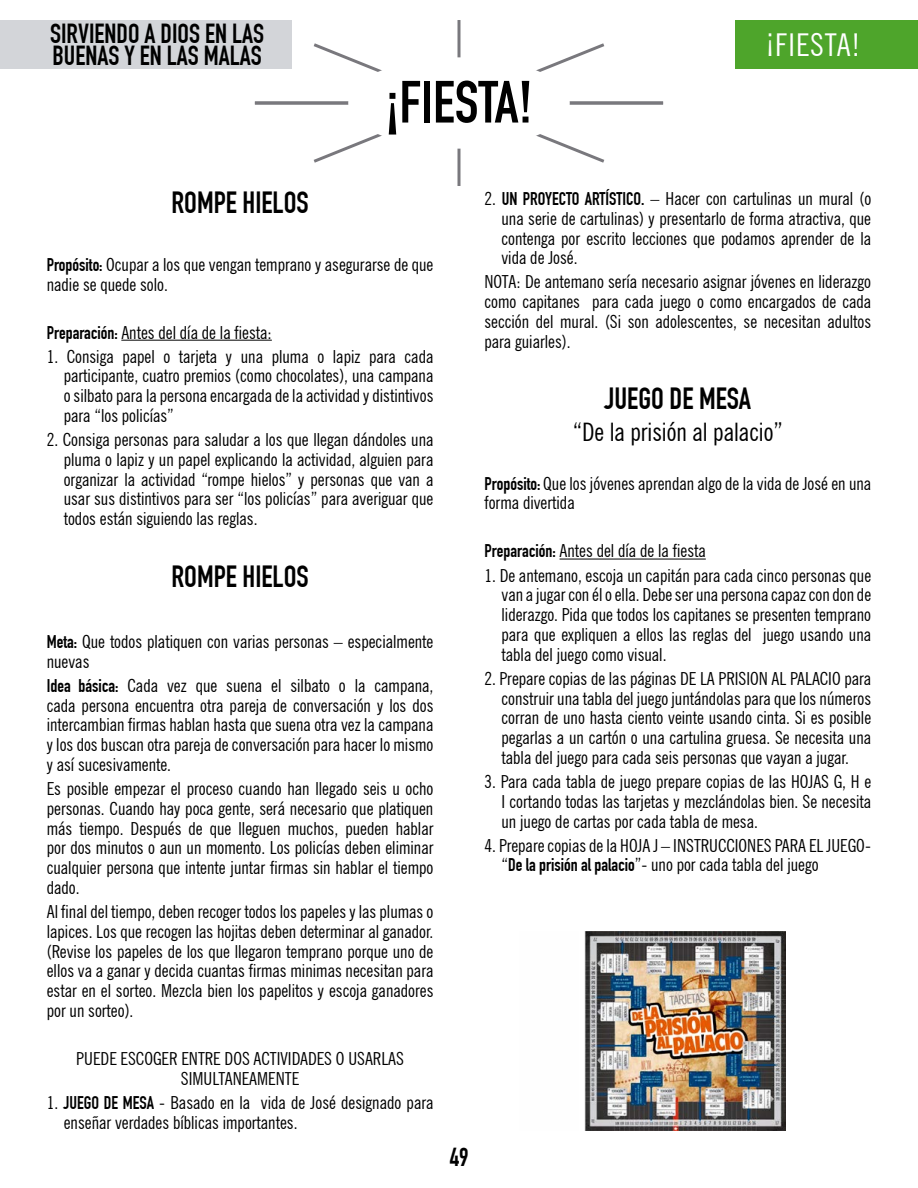
<style>
.page{position:relative;width:918px;height:1188px;background:#fff}
.page>*{position:absolute;margin:0;border:0;box-sizing:border-box;transform-origin:0 0}
.t1{font:700 58.5px "DIN Condensed";color:#000}
.t2{font:condensed 31.5px "News Gothic BT";letter-spacing:.03em;color:#fff}
.t3{font:700 30px "DIN Condensed";color:#000}
.t4{font:700 27px/22.5px "DIN Condensed";color:#000}
.t5{font:condensed 25.5px "News Gothic BT";color:#000}
.t6{font:700 25.5px "DIN Condensed";color:#000}
.t7{font:condensed 18px/19.8px "News Gothic BT";color:#000;text-align:justify}
.s1{font-family:"DIN Condensed";font-weight:700;font-stretch:normal}
</style>
<div class="page">
<div style="left:0;top:20px;width:291px;height:49px;background:#d3d5d9"></div>
<hr style="left:121px;top:340px;width:151px;height:1px;background:#000">
<hr style="left:560px;top:559px;width:146px;height:1px;background:#000">
<div style="left:735px;top:20px;width:183px;height:49px;background:#4ea52b"></div>
<hr style="left:255px;top:102px;width:408px;height:3px;background:#79787d">
<hr style="left:458px;top:20px;width:2px;height:166px;background:#79787d">
<svg style="left:310px;top:41px;width:298px;height:124px"></svg>
<div style="left:348px;top:57px;width:222px;height:92px;background:#fff;border-radius:50%"></div>
<img style="left:584px;top:931px;width:201px;height:200px">
<h3 class="t4" style="left:50px;top:22px;width:215px">SIRVIENDO A DIOS EN LAS<br>BUENAS Y EN LAS MALAS</h3>
<h1 class="t1" style="left:385px;top:68px;width:149px">¡FIESTA!</h1>
<h2 class="t2" style="left:766px;top:26px;width:95px">¡FIESTA!</h2>
<h3 class="t3" style="left:172px;top:185px;width:139px">ROMPE HIELOS</h3>
<p class="t7" style="left:47px;top:254px;width:388px"><span class="s1">Propósito:</span> Ocupar a los que vengan temprano y asegurarse de que nadie se quede solo.</p>
<p class="t7" style="left:47px;top:322px;width:227px"><span class="s1">Preparación:</span> Antes del día de la fiesta:</p>
<p class="t7" style="left:64px;top:346px;width:371px;text-indent:-17px">1. Consiga papel o tarjeta y una pluma o lapiz para cada participante, cuatro premios (como chocolates), una campana o silbato para la persona encargada de la actividad y distintivos para “los policías”</p>
<p class="t7" style="left:64px;top:430px;width:371px;text-indent:-17px">2. Consiga personas para saludar a los que llegan dándoles una pluma o lapiz y un papel explicando la actividad, alguien para organizar la actividad “rompe hielos” y personas que van a usar sus distintivos para ser “los policías” para averiguar que todos están siguiendo las reglas.</p>
<h3 class="t3" style="left:172px;top:559px;width:139px">ROMPE HIELOS</h3>
<p class="t7" style="left:47px;top:631px;width:388px"><span class="s1">Meta:</span> Que todos platiquen con varias personas – especialmente nuevas</p>
<p class="t7" style="left:47px;top:675px;width:388px"><span class="s1">Idea básica:</span> Cada vez que suena el silbato o la campana, cada persona encuentra otra pareja de conversación y los dos intercambian firmas hablan hasta que suena otra vez la campana y los dos buscan otra pareja de conversación para hacer lo mismo y así sucesivamente.</p>
<p class="t7" style="left:47px;top:779px;width:388px">Es posible empezar el proceso cuando han llegado seis u ocho personas. Cuando hay poca gente, será necesario que platiquen más tiempo. Después de que lleguen muchos, pueden hablar por dos minutos o aun un momento. Los policías deben eliminar cualquier persona que intente juntar firmas sin hablar el tiempo dado.</p>
<p class="t7" style="left:47px;top:902px;width:388px">Al final del tiempo, deben recoger todos los papeles y las plumas o lapices. Los que recogen las hojitas deben determinar al ganador. (Revise los papeles de los que llegaron temprano porque uno de ellos va a ganar y decida cuantas firmas minimas necesitan para estar en el sorteo. Mezcla bien los papelitos y escoja ganadores por un sorteo).</p>
<p class="t7" style="left:76px;top:1049px;width:329px;text-align:center">PUEDE ESCOGER ENTRE DOS ACTIVIDADES O USARLAS<br>SIMULTANEAMENTE</p>
<p class="t7" style="left:64px;top:1093px;width:371px;text-indent:-17px">1. <span class="s1">JUEGO DE MESA</span> - Basado en la vida de José designado para enseñar verdades bíblicas importantes.</p>
<h3 class="t6" style="left:450px;top:1142px;width:20px">49</h3>
<p class="t7" style="left:502px;top:189px;width:371px;text-indent:-17px">2. <span class="s1">UN PROYECTO ARTÍSTICO.</span> – Hacer con cartulinas un mural (o una serie de cartulinas) y presentarlo de forma atractiva, que contenga por escrito lecciones que podamos aprender de la vida de José.</p>
<p class="t7" style="left:484px;top:272px;width:388px">NOTA: De antemano sería necesario asignar jóvenes en liderazgo como capitanes para cada juego o como encargados de cada sección del mural. (Si son adolescentes, se necesitan adultos para guiarles).</p>
<h3 class="t3" style="left:605px;top:381px;width:148px">JUEGO DE MESA</h3>
<h3 class="t5" style="left:573px;top:417px;width:211px">“De la prisión al palacio”</h3>
<p class="t7" style="left:485px;top:473px;width:388px"><span class="s1">Propósito:</span> Que los jóvenes aprendan algo de la vida de José en una forma divertida</p>
<p class="t7" style="left:485px;top:541px;width:223px"><span class="s1">Preparación:</span> Antes del día de la fiesta</p>
<p class="t7" style="left:502px;top:565px;width:371px;text-indent:-17px">1. De antemano, escoja un capitán para cada cinco personas que van a jugar con él o ella. Debe ser una persona capaz con don de liderazgo. Pida que todos los capitanes se presenten temprano para que expliquen a ellos las reglas del juego usando una tabla del juego como visual.</p>
<p class="t7" style="left:502px;top:668px;width:371px;text-indent:-17px">2. Prepare copias de las páginas DE LA PRISION AL PALACIO para construir una tabla del juego juntándolas para que los números corran de uno hasta ciento veinte usando cinta. Si es posible pegarlas a un cartón o una cartulina gruesa. Se necesita una tabla del juego para cada seis personas que vayan a jugar.</p>
<p class="t7" style="left:502px;top:772px;width:371px;text-indent:-17px">3. Para cada tabla de juego prepare copias de las HOJAS G, H e I cortando todas las tarjetas y mezclándolas bien. Se necesita un juego de cartas por cada tabla de mesa.</p>
<p class="t7" style="left:502px;top:835px;width:371px;text-indent:-17px">4. Prepare copias de la HOJA J – INSTRUCCIONES PARA EL JUEGO-“<span class="s1">De la prisión al palacio</span>”- uno por cada tabla del juego</p>
</div>
